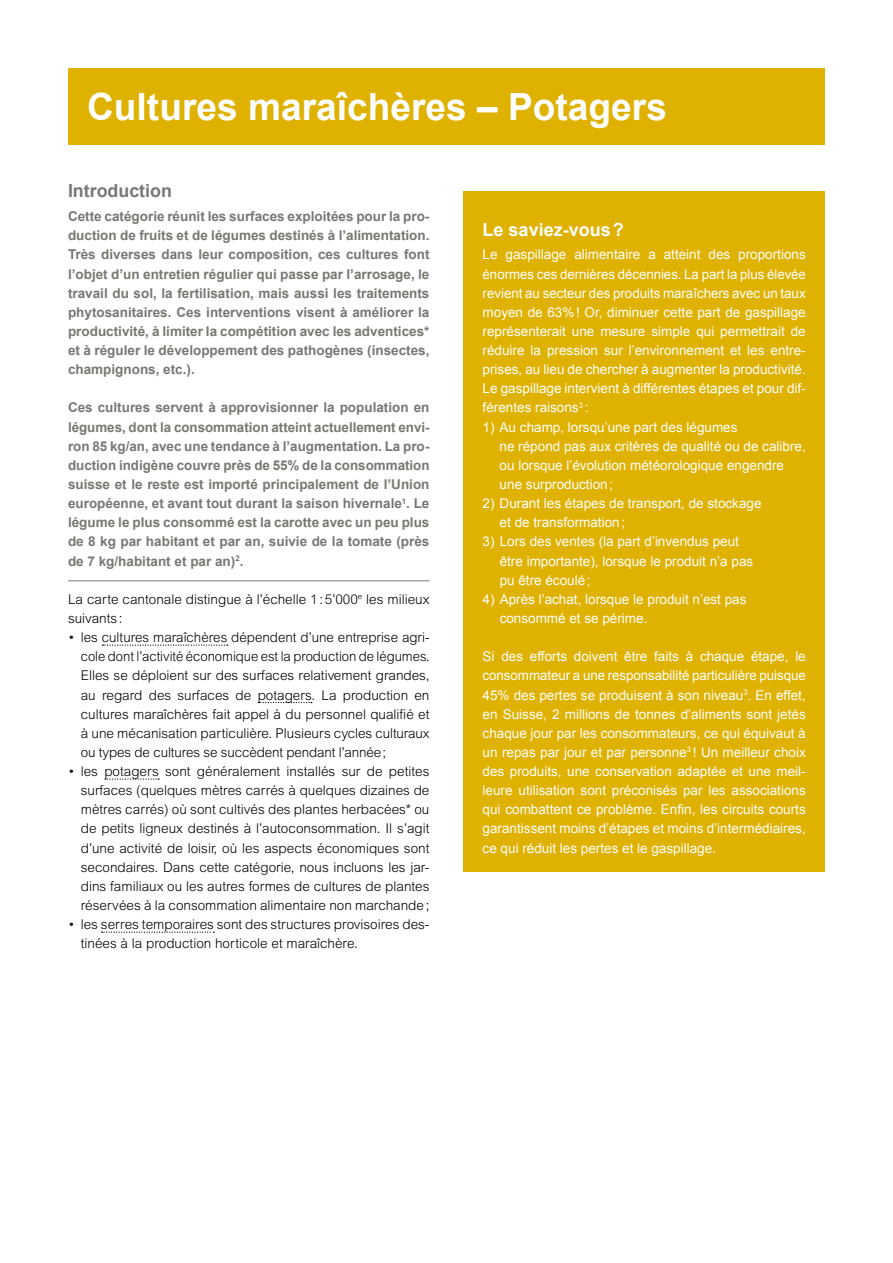
<style>
.page{position:relative;width:893px;height:1263px;background:#fff}
.page>*{position:absolute;margin:0;border:0;box-sizing:border-box;transform-origin:0 0}
.t1{font:700 37.5px "Arial";color:#fff}
.t2{font:700 18px "Arial";color:#fff}
.t3{font:700 18px "Arial";color:#767971}
.t4{font:13.5px/19.2px "Arial";color:#fff}
.t5{font:300 13.5px/19.2px "Arial MT Std";color:#000}
.t6{font:700 13.5px/19.2px "Arial";color:#767971;text-align:justify}
</style>
<div class="page">
<div style="left:68px;top:68px;width:757px;height:77px;background:#dfb100"></div>
<hr style="left:68px;top:580px;width:361px;height:1px;background:#767971">
<svg style="left:102px;top:644px;width:126px;height:2px"></svg>
<svg style="left:258px;top:702px;width:54px;height:1px"></svg>
<svg style="left:105px;top:778px;width:54px;height:2px"></svg>
<svg style="left:102px;top:931px;width:112px;height:2px"></svg>
<div style="left:463px;top:191px;width:362px;height:681px;background:#dfb100"></div>
<h1 class="t1" style="left:87px;top:82px;width:581px">Cultures maraîchères – Potagers</h1>
<h2 class="t3" style="left:68px;top:179px;width:105px">Introduction</h2>
<p class="t6" style="left:68px;top:207px;width:363px">Cette catégorie réunit les surfaces exploitées pour la pro&shy;duction de fruits et de légumes destinés à l’alimentation.<br>Très diverses dans leur composition, ces cultures font l’objet d’un entretien régulier qui passe par l’arrosage, le travail du sol, la fertilisation, mais aussi les traitements phytosanitaires. Ces interventions visent à améliorer la productivité, à limiter la compétition avec les adventices* et à réguler le développement des pathogènes (insectes, champignons, etc.).</p>
<p class="t6" style="left:68px;top:398px;width:363px">Ces cultures servent à approvisionner la population en légumes, dont la consommation atteint actuellement envi&shy;ron 85 kg/an, avec une tendance à l’augmentation. La pro&shy;duction indigène couvre près de 55% de la consommation suisse et le reste est importé principalement de l’Union européenne, et avant tout durant la saison hivernale<sup>1</sup>. Le légume le plus consommé est la carotte avec un peu plus de 8 kg par habitant et par an, suivie de la tomate (près de 7 kg/habitant et par an)<sup>2</sup>.</p>
<p class="t5" style="left:68px;top:589px;width:363px">La carte cantonale distingue à l’échelle 1:5’000<sup>e</sup> les milieux suivants:</p>
<p class="t5" style="left:81px;top:628px;width:350px;text-align:justify;text-indent:-13px">• les cultures maraîchères dépendent d’une entreprise agri&shy;cole dont l’activité économique est la production de légumes.<br>Elles se déploient sur des surfaces relativement grandes, au regard des surfaces de potagers. La production en cultures maraîchères fait appel à du personnel qualifié et à une mécanisation particulière. Plusieurs cycles culturaux ou types de cultures se succèdent pendant l’année;</p>
<p class="t5" style="left:81px;top:762px;width:350px;text-align:justify;text-indent:-13px">• les potagers sont généralement installés sur de petites surfaces (quelques mètres carrés à quelques dizaines de mètres carrés) où sont cultivés des plantes herbacées* ou de petits ligneux destinés à l’autoconsommation. Il s’agit d’une activité de loisir, où les aspects économiques sont secondaires. Dans cette catégorie, nous incluons les jar&shy;dins familiaux ou les autres formes de cultures de plantes réservées à la consommation alimentaire non marchande;</p>
<p class="t5" style="left:81px;top:915px;width:350px;text-indent:-13px">• les serres temporaires sont des structures provisoires des&shy;tinées à la production horticole et maraîchère.</p>
<h2 class="t2" style="left:483px;top:217px;width:143px">Le saviez-vous?</h2>
<p class="t4" style="left:483px;top:245px;width:325px;text-align:justify">Le gaspillage alimentaire a atteint des proportions énormes ces dernières décennies. La part la plus élevée revient au secteur des produits maraîchers avec un taux moyen de 63%! Or, diminuer cette part de gaspillage représenterait une mesure simple qui permettrait de réduire la pression sur l’environnement et les entre&shy;prises, au lieu de chercher à augmenter la productivité.<br>Le gaspillage intervient à différentes étapes et pour dif&shy;férentes raisons<sup>3</sup> :</p>
<p class="t4" style="left:500px;top:417px;width:308px;text-indent:-17px">1) Au champ, lorsqu’une part des légumes<br>ne répond pas aux critères de qualité ou de calibre, ou lorsque l’évolution météorologique engendre une surproduction;</p>
<p class="t4" style="left:500px;top:494px;width:263px;text-indent:-17px">2) Durant les étapes de transport, de stockage et de transformation;</p>
<p class="t4" style="left:500px;top:532px;width:255px;text-indent:-17px">3) Lors des ventes (la part d’invendus peut être importante), lorsque le produit n’a pas pu être écoulé;</p>
<p class="t4" style="left:500px;top:590px;width:248px;text-indent:-17px">4) Après l’achat, lorsque le produit n’est pas consommé et se périme.</p>
<p class="t4" style="left:483px;top:647px;width:325px;text-align:justify">Si des efforts doivent être faits à chaque étape, le consommateur a une responsabilité particulière puisque 45% des pertes se produisent à son niveau<sup>3</sup>. En effet, en Suisse, 2 millions de tonnes d’aliments sont jetés chaque jour par les consommateurs, ce qui équivaut à un repas par jour et par personne<sup>3</sup> ! Un meilleur choix des produits, une conservation adaptée et une meil&shy;leure utilisation sont préconisés par les associations qui combattent ce problème. Enfin, les circuits courts garantissent moins d’étapes et moins d’intermédiaires, ce qui réduit les pertes et le gaspillage.</p>
</div>
